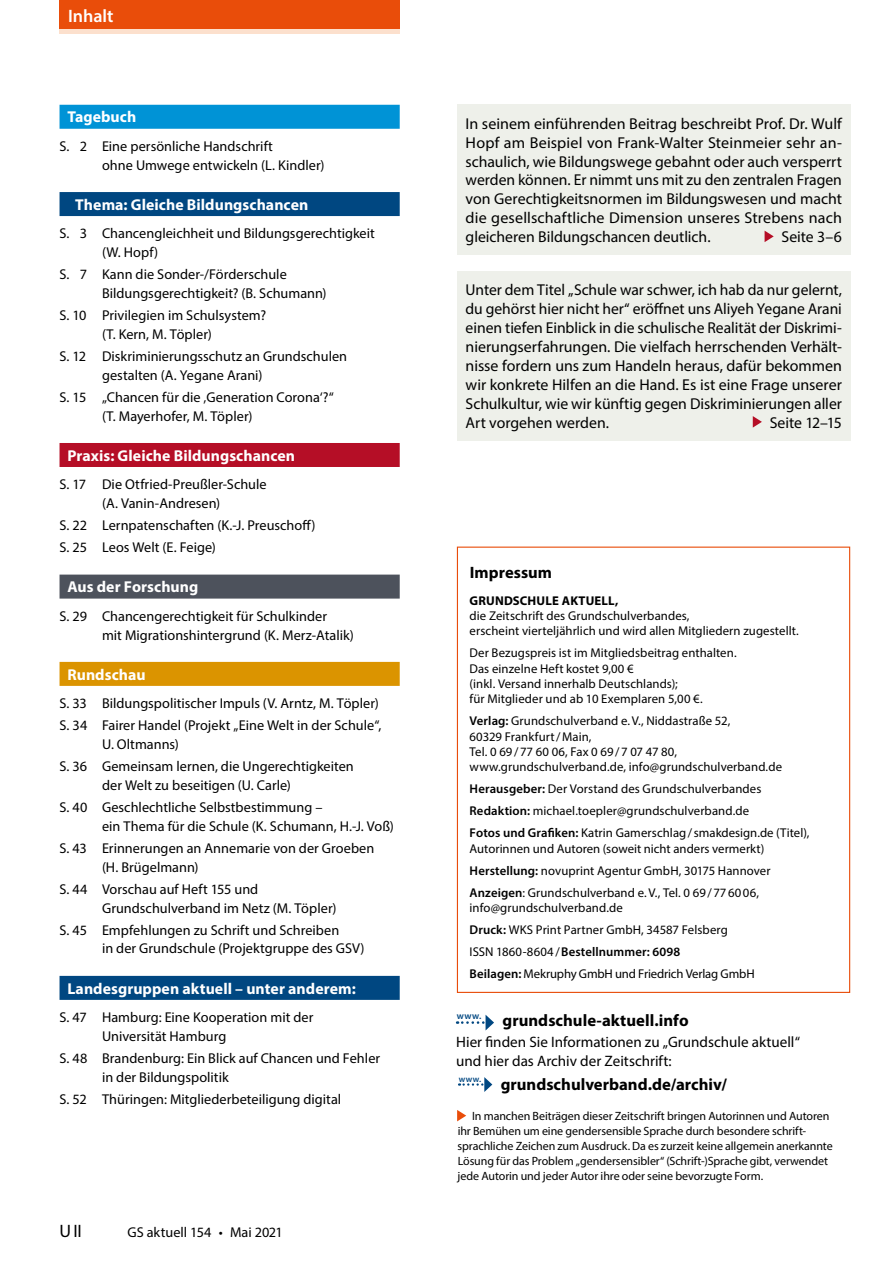
<style>
.page{position:relative;width:893px;height:1263px;background:#fff}
.page>*{position:absolute;margin:0;border:0;box-sizing:border-box;transform-origin:0 0}
.t1{font:600 18px "Myriad Pro";color:#fff}
.t2{font:18px "Myriad Pro";color:#000}
.Box_Text_Inhaltskäst{font:700 16.65px "Myriad Pro";color:#000}
.t3{font:700 16.5px "Myriad Pro";color:#000}
.Box_Text_Inhaltskäst-2{font:15.75px/18.9px "Myriad Pro";color:#000;text-align:justify}
.Inhalt-Überschrift{font:700 15.75px "Myriad Pro";letter-spacing:.005em;color:#fff}
.Box_Text_Inhaltskäst-3{font:15.15px/18.8px "Myriad Pro";color:#000}
.Inhaltsverzeichnis{font:14.25px/18.8px "Myriad Pro";color:#000}
._0-Bildunterschrift{font:12.75px/15.3px "Myriad Pro";letter-spacing:.005em;color:#000}
._0-Bildunterschrift-2{font:600 12.75px "Myriad Pro";letter-spacing:.01em;color:#000}
.Box_Text_schwarz_8_1{font:12px/15px "Myriad Pro";letter-spacing:-.005em;color:#000}
.t4{font:600 9.6px "Myriad Pro";color:#004781}
.t5{font:600 8.7px "Myriad Pro";color:#004781}
.s1{font-weight:700}
.s2{font-weight:600}
.s3{font-weight:400}
</style>
<div class="page">
<div style="left:60px;top:0;width:340px;height:33px;background:#e94d0a"></div>
<hr style="left:60px;top:30px;width:340px;height:4px;background:#fce0cd">
<div style="left:60px;top:105px;width:340px;height:24px;background:#0093d6"></div>
<div style="left:60px;top:192px;width:340px;height:24px;background:#004781"></div>
<div style="left:60px;top:443px;width:340px;height:24px;background:#b50e26"></div>
<div style="left:60px;top:575px;width:340px;height:24px;background:#4d525c"></div>
<div style="left:60px;top:662px;width:340px;height:24px;background:#db9400"></div>
<div style="left:60px;top:976px;width:340px;height:24px;background:#004781"></div>
<div style="left:457px;top:271px;width:393px;height:169px;background:#eef0ea"></div>
<svg style="left:753px;top:416px;width:9px;height:12px"></svg>
<svg style="left:457px;top:1110px;width:9px;height:11px"></svg>
<svg style="left:457px;top:1015px;width:37px;height:15px"></svg>
<svg style="left:459px;top:1077px;width:33px;height:15px"></svg>
<div style="left:457px;top:104px;width:393px;height:151px;background:#eef0ea"></div>
<svg style="left:765px;top:231px;width:9px;height:11px"></svg>
<p class="t1" style="left:68px;top:4px;width:47px">Inhalt</p>
<p class="Inhalt-Überschrift" style="left:67px;top:107px;width:70px">Tagebuch</p>
<p class="Inhaltsverzeichnis" style="left:102px;top:137px;width:224px;text-indent:-43px">S. 2 Eine persönliche Handschrift<br>ohne Umwege entwickeln (L. Kindler)</p>
<p class="Inhalt-Überschrift" style="left:75px;top:194px;width:235px">Thema: Gleiche Bildungschancen</p>
<p class="Inhaltsverzeichnis" style="left:102px;top:224px;width:274px;text-indent:-43px">S. 3 Chancengleichheit und Bildungsgerechtigkeit (W. Hopf)</p>
<p class="Inhaltsverzeichnis" style="left:102px;top:265px;width:226px;text-indent:-43px">S. 7 Kann die Sonder-/Förderschule<br>Bildungsgerechtigkeit? (B. Schumann)</p>
<p class="Inhaltsverzeichnis" style="left:102px;top:306px;width:166px;text-indent:-43px">S. 10 Privilegien im Schulsystem? (T. Kern, M. Töpler)</p>
<p class="Inhaltsverzeichnis" style="left:102px;top:347px;width:247px;text-indent:-43px">S. 12 Diskriminierungsschutz an Grundschulen gestalten (A. Yegane Arani)</p>
<p class="Inhaltsverzeichnis" style="left:102px;top:387px;width:233px;text-indent:-43px">S. 15 „Chancen für die ‚Generation Corona‘?“ (T. Mayerhofer, M. Töpler)</p>
<p class="Inhalt-Überschrift" style="left:67px;top:445px;width:229px">Praxis: Gleiche Bildungschancen</p>
<p class="Inhaltsverzeichnis" style="left:60px;top:475px;width:209px;text-align:center">S. 17 Die Otfried-Preußler-Schule (A. Vanin-Andresen)</p>
<p class="Inhaltsverzeichnis" style="left:60px;top:516px;width:258px">S. 22 Lernpatenschaften (K.-J. Preuschoff)</p>
<p class="Inhaltsverzeichnis" style="left:60px;top:538px;width:158px">S. 25 Leos Welt (E. Feige)</p>
<p class="Inhalt-Überschrift" style="left:67px;top:577px;width:132px">Aus der Forschung</p>
<p class="Inhaltsverzeichnis" style="left:102px;top:606px;width:253px;text-indent:-43px">S. 29 Chancengerechtigkeit für Schulkinder<br>mit Migrationshintergrund (K. Merz-Atalik)</p>
<p class="Inhalt-Überschrift" style="left:67px;top:664px;width:80px">Rundschau</p>
<p class="Inhaltsverzeichnis" style="left:60px;top:694px;width:321px">S. 33 Bildungspolitischer Impuls (V. Arntz, M. Töpler)</p>
<p class="Inhaltsverzeichnis" style="left:102px;top:716px;width:281px;text-indent:-43px">S. 34 Fairer Handel (Projekt „Eine Welt in der Schule“,<br>U. Oltmanns)</p>
<p class="Inhaltsverzeichnis" style="left:102px;top:757px;width:253px;text-indent:-43px">S. 36 Gemeinsam lernen, die Ungerechtigkeiten der Welt zu beseitigen (U. Carle)</p>
<p class="Inhaltsverzeichnis" style="left:102px;top:798px;width:293px;text-indent:-43px">S. 40 Geschlechtliche Selbstbestimmung –<br>ein Thema für die Schule (K. Schumann, H.-J. Voß)</p>
<p class="Inhaltsverzeichnis" style="left:102px;top:838px;width:274px;text-indent:-43px">S. 43 Erinnerungen an Annemarie von der Groeben (H. Brügelmann)</p>
<p class="Inhaltsverzeichnis" style="left:102px;top:879px;width:236px;text-indent:-43px">S. 44 Vorschau auf Heft 155 und<br>Grundschulverband im Netz (M. Töpler)</p>
<p class="Inhaltsverzeichnis" style="left:102px;top:920px;width:264px;text-indent:-43px">S. 45 Empfehlungen zu Schrift und Schreiben<br>in der Grundschule (Projektgruppe des GSV)</p>
<p class="Inhalt-Überschrift" style="left:67px;top:978px;width:290px">Landesgruppen aktuell – unter anderem:</p>
<p class="Inhaltsverzeichnis" style="left:102px;top:1008px;width:213px;text-indent:-43px">S. 47 Hamburg: Eine Kooperation mit der<br>Universität Hamburg</p>
<p class="Inhaltsverzeichnis" style="left:102px;top:1048px;width:280px;text-indent:-43px">S. 48 Brandenburg: Ein Blick auf Chancen und Fehler in der Bildungspolitik</p>
<p class="Inhaltsverzeichnis" style="left:60px;top:1089px;width:283px">S. 52 Thüringen: Mitgliederbeteiligung digital</p>
<p class="t2" style="left:60px;top:1220px;width:24px">UII</p>
<p class="Inhaltsverzeichnis" style="left:128px;top:1222px;width:157px">GS aktuell 154 • Mai 2021</p>
<p class="Box_Text_Inhaltskäst-2" style="left:466px;top:114px;width:378px">In seinem einführenden Beitrag beschreibt Prof. Dr. Wulf Hopf am Beispiel von Frank-Walter Steinmeier sehr an&shy;schaulich, wie Bildungswege gebahnt oder auch versperrt werden können. Er nimmt uns mit zu den zentralen Fragen von Gerechtigkeitsnormen im Bildungswesen und macht die gesellschaftliche Dimension unseres Strebens nach gleicheren Bildungschancen deutlich.</p>
<p class="Box_Text_Inhaltskäst-2" style="left:782px;top:227px;width:62px">Seite 3–6</p>
<p class="Box_Text_Inhaltskäst-2" style="left:466px;top:280px;width:378px">Unter dem Titel „Schule war schwer, ich hab da nur gelernt, du gehörst hier nicht her“ eröffnet uns Aliyeh Yegane Arani einen tiefen Einblick in die schulische Realität der Diskrimi&shy;nierungserfahrungen. Die vielfach herrschenden Verhält&shy;nisse fordern uns zum Handeln heraus, dafür bekommen wir konkrete Hilfen an die Hand. Es ist eine Frage unserer Schulkultur, wie wir künftig gegen Diskriminierungen aller Art vorgehen werden.</p>
<p class="Box_Text_Inhaltskäst-2" style="left:770px;top:413px;width:74px">Seite 12–15</p>
<p class="t3" style="left:470px;top:561px;width:84px">Impressum</p>
<p class="_0-Bildunterschrift" style="left:470px;top:593px;width:331px"><span class="s1">GRUNDSCHULE AKTUELL,<br></span>die Zeitschrift des Grundschulverbandes,<br>erscheint vierteljährlich und wird allen Mitgliedern zugestellt.</p>
<p class="_0-Bildunterschrift" style="left:470px;top:645px;width:269px">Der Bezugspreis ist im Mitgliedsbeitrag enthalten.<br>Das einzelne Heft kostet 9,00 €<br>(inkl. Versand innerhalb Deutschlands);<br>für Mitglieder und ab 10 Exemplaren 5,00 €.</p>
<p class="_0-Bildunterschrift" style="left:470px;top:713px;width:314px"><span class="s2">Verlag:</span> Grundschulverband e.V., Niddastraße 52,<br>60329 Frankfurt/Main,<br>Tel. 0 69/77 60 06, Fax 0 69/7 07 47 80, www.grundschulverband.de, info@grundschulverband.de</p>
<p class="_0-Bildunterschrift" style="left:470px;top:781px;width:293px"><span class="s2">Herausgeber:</span> Der Vorstand des Grundschulverbandes</p>
<p class="_0-Bildunterschrift" style="left:470px;top:803px;width:281px"><span class="s2">Redaktion:</span> michael.toepler@grundschulverband.de</p>
<p class="_0-Bildunterschrift" style="left:470px;top:825px;width:341px"><span class="s2">Fotos und Grafiken:</span> Katrin Gamerschlag/smakdesign.de (Titel),<br>Autorinnen und Autoren (soweit nicht anders vermerkt)</p>
<p class="_0-Bildunterschrift" style="left:470px;top:862px;width:302px"><span class="s2">Herstellung:</span> novuprint Agentur GmbH, 30175 Hannover</p>
<p class="_0-Bildunterschrift" style="left:470px;top:884px;width:291px"><span class="s2">Anzeigen</span>: Grundschulverband e.V., Tel. 0 69/776006, info@grundschulverband.de</p>
<p class="_0-Bildunterschrift" style="left:470px;top:922px;width:260px"><span class="s2">Druck:</span> WKS Print Partner GmbH, 34587 Felsberg</p>
<p class="_0-Bildunterschrift-2" style="left:470px;top:943px;width:212px"><span class="s3">ISSN 1860-8604/</span>Bestellnummer: 6098</p>
<p class="_0-Bildunterschrift" style="left:470px;top:966px;width:287px"><span class="s2">Beilagen:</span> Mekruphy GmbH und Friedrich Verlag GmbH</p>
<p class="t4" style="left:457px;top:1010px;width:26px">www.</p>
<p class="Box_Text_Inhaltskäst" style="left:503px;top:1010px;width:188px">grundschule-aktuell.info</p>
<p class="Box_Text_Inhaltskäst-3" style="left:456px;top:1032px;width:345px">Hier finden Sie Informationen zu „Grundschule aktuell“ und hier das Archiv der Zeitschrift:</p>
<p class="t5" style="left:459px;top:1073px;width:24px">www.</p>
<p class="Box_Text_Inhaltskäst" style="left:501px;top:1074px;width:228px">grundschulverband.de/archiv/</p>
<p class="Box_Text_schwarz_8_1" style="left:457px;top:1109px;width:377px;text-indent:15px">In manchen Beiträgen dieser Zeitschrift bringen Autorinnen und Autoren ihr Bemühen um eine gendersensible Sprache durch besondere schrift&shy;sprachliche Zeichen zum Ausdruck. Da es zurzeit keine allgemein anerkannte Lösung für das Problem „gendersensibler“ (Schrift-)Sprache gibt, verwendet jede Autorin und jeder Autor ihre oder seine bevorzugte Form.</p>
</div>
